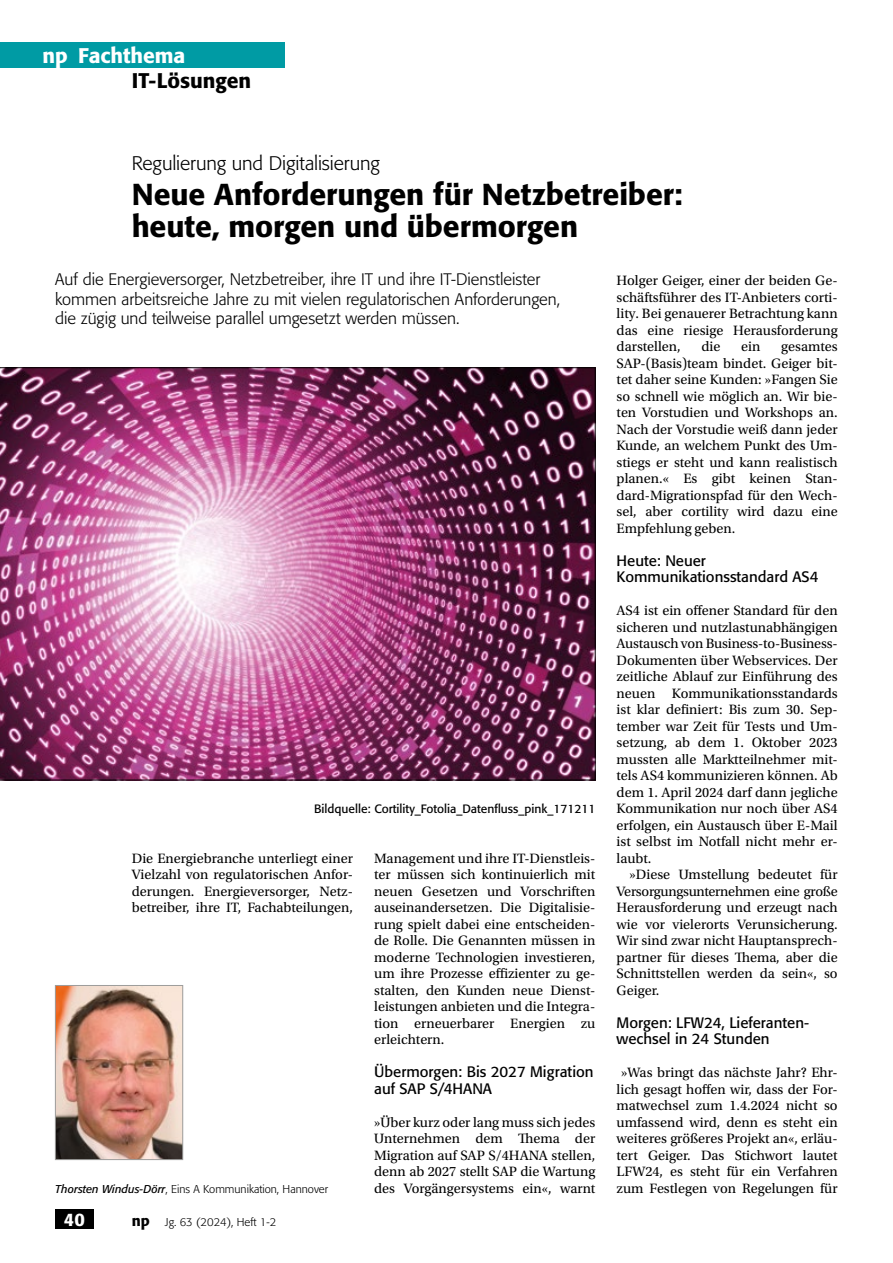
<style>
.page{position:relative;width:893px;height:1263px;background:#fff}
.page>*{position:absolute;margin:0;border:0;box-sizing:border-box;transform-origin:0 0}
.t1{font:500 30px/31.5px "Formata BQ";letter-spacing:-.005em;color:#000}
.t2{font:500 21px "Formata BQ";letter-spacing:-.005em;color:#fff}
.t3{font:500 21px "Formata BQ";letter-spacing:-.005em;color:#000}
.t4{font:300 19.5px "Formata BQ";letter-spacing:-.01em;color:#000}
.t5{font:500 18px "Formata BQ";color:#fff}
.t6{font:300 16.5px/19.5px "Formata BQ";color:#000}
.t7{font:15px/16.5px "Formata BQ";color:#000}
.t8{font:14.25px/16.5px "Utopia Std";color:#000;text-align:justify}
.t9{font:12px "Formata BQ";color:#000}
.t10{font:300 11.25px "Formata BQ";color:#000}
.s1{font-weight:400;font-style:italic}
.s2{font-weight:500;font-size:15px}
</style>
<div class="page">
<div style="left:55px;top:1210px;width:39px;height:19px;background:#000"></div>
<div style="left:0;top:43px;width:285px;height:25px;background:#009ba4"></div>
<img style="left:0;top:368px;width:595px;height:412px">
<img style="left:57px;top:987px;width:124px;height:171px">
<div style="left:55px;top:985px;width:128px;height:175px;border:1px solid #9d9d9c"></div>
<h2 class="t2" style="left:43px;top:42px;width:144px">np Fachthema</h2>
<h2 class="t3" style="left:132px;top:68px;width:121px">IT-Lösungen</h2>
<h3 class="t4" style="left:132px;top:151px;width:249px">Regulierung und Digitalisierung</h3>
<h1 class="t1" style="left:132px;top:179px;width:552px">Neue Anforderungen für Netzbetreiber: heute, morgen und übermorgen</h1>
<p class="t6" style="left:55px;top:270px;width:506px">Auf die Energieversorger, Netzbetreiber, ihre IT und ihre IT-Dienstleister kommen arbeitsreiche Jahre zu mit vielen regulatorischen Anforderungen, die zügig und teilweise parallel umgesetzt werden müssen.</p>
<p class="t9" style="left:314px;top:802px;width:283px">Bildquelle: Cortility_Fotolia_Datenfluss_pink_171211</p>
<p class="t8" style="left:132px;top:850px;width:223px">Die Energiebranche unterliegt einer Vielzahl von regulatorischen Anfor&shy;derungen. Energieversorger, Netz&shy;betreiber, ihre IT, Fachabteilungen,</p>
<p class="t8" style="left:374px;top:850px;width:223px">Management und ihre IT-Dienstleis&shy;ter müssen sich kontinuierlich mit neuen Gesetzen und Vorschriften auseinandersetzen. Die Digitalisie&shy;rung spielt dabei eine entscheiden&shy;de Rolle. Die Genannten müssen in moderne Technologien investieren, um ihre Prozesse effizienter zu ge&shy;stalten, den Kunden neue Dienst&shy;leistungen anbieten und die Integra&shy;tion erneuerbarer Energien zu erleichtern.</p>
<p class="t7" style="left:374px;top:1063px;width:221px">Übermorgen: Bis 2027 Migration auf SAP S/4HANA</p>
<p class="t8" style="left:374px;top:1114px;width:223px">»Über kurz oder lang muss sich jedes Unternehmen dem Thema der Migration auf SAP S/4HANA stellen, denn ab 2027 stellt SAP die Wartung des Vorgängersystems ein«, warnt</p>
<p class="t10" style="left:55px;top:1182px;width:274px"><span class="s1">Thorsten Windus-Dörr</span>, Eins A Kommunikation, Hannover</p>
<p class="t5" style="left:64px;top:1208px;width:22px">40</p>
<p class="t10" style="left:132px;top:1215px;width:146px"><span class="s2">np</span> Jg. 63 (2024), Heft 1-2</p>
<p class="t8" style="left:617px;top:272px;width:223px">Holger Geiger, einer der beiden Ge&shy;schäftsführer des IT-Anbieters corti&shy;lity. Bei genauerer Betrachtung kann das eine riesige Herausforderung darstellen,</p>
<p class="t8" style="left:701px;top:338px;width:20px">die</p>
<p class="t8" style="left:741px;top:338px;width:21px">ein</p>
<p class="t8" style="left:617px;top:338px;width:223px;text-indent:165px">gesamtes SAP-(Basis)team bindet. Geiger bit&shy;tet daher seine Kunden: »Fangen Sie so schnell wie möglich an. Wir bie&shy;ten Vorstudien und Workshops an.<br>Nach der Vorstudie weiß dann jeder Kunde, an welchem Punkt des Um&shy;stiegs er steht und kann realistisch planen.« Es gibt keinen Stan&shy;dard-Migrationspfad für den Wech&shy;sel, aber cortility wird dazu eine Empfehlung geben.</p>
<p class="t7" style="left:617px;top:552px;width:203px">Heute: Neuer<br>Kommunikationsstandard AS4</p>
<p class="t8" style="left:617px;top:602px;width:223px">AS4 ist ein offener Standard für den sicheren und nutzlastunabhängigen Austausch von Business-to-Business-Dokumenten über Webservices. Der zeitliche Ablauf zur Einführung des neuen Kommunikationsstandards ist klar definiert: Bis zum 30. Sep&shy;tember war Zeit für Tests und Um&shy;setzung, ab dem 1. Oktober 2023 mussten alle Marktteilnehmer mit&shy;tels AS4 kommunizieren können. Ab dem 1. April 2024 darf dann jegliche Kommunikation nur noch über AS4 erfolgen, ein Austausch über E-Mail ist selbst im Notfall nicht mehr er&shy;laubt.</p>
<p class="t8" style="left:617px;top:866px;width:223px;text-indent:13px">»Diese Umstellung bedeutet für Versorgungsunternehmen eine große Herausforderung und erzeugt nach wie vor vielerorts Verunsicherung.<br>Wir sind zwar nicht Hauptansprech&shy;partner für dieses Thema, aber die Schnittstellen werden da sein«, so Geiger.</p>
<p class="t7" style="left:617px;top:1014px;width:194px">Morgen: LFW24, Lieferanten&shy;wechsel in 24 Stunden</p>
<p class="t8" style="left:617px;top:1064px;width:223px;text-align:center">»Was bringt das nächste Jahr? Ehr&shy;lich gesagt hoffen wir, dass der For&shy;matwechsel zum 1.4.2024 nicht so umfassend wird, denn es steht ein weiteres größeres Projekt an«, erläu&shy;tert Geiger. Das Stichwort lautet LFW24, es steht für ein Verfahren zum Festlegen von Regelungen für</p>
</div>
